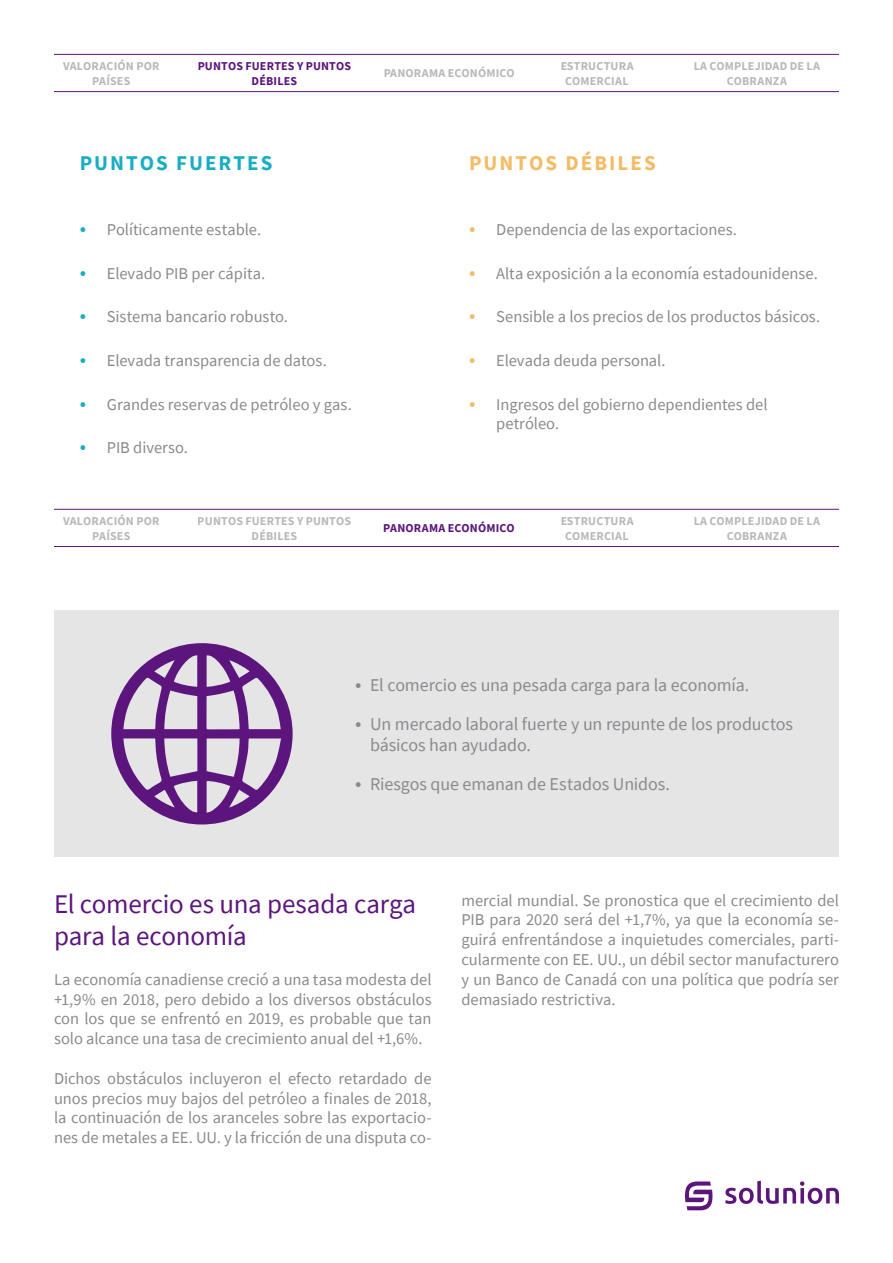
<style>
.page{position:relative;width:893px;height:1263px;background:#fff}
.page>*{position:absolute;margin:0;border:0;box-sizing:border-box;transform-origin:0 0}
.t1{font:27px/32.4px "Source Sans Pro";letter-spacing:-.01em;color:#5c157d}
.t2{font:700 21px "Source Sans Pro";letter-spacing:.095em;color:#17aec4}
.t3{font:700 21px "Source Sans Pro";letter-spacing:.095em;color:#f5bb64}
.t4{font:18px/21.6px "Source Sans Pro";letter-spacing:-.005em;color:#898a8d}
.t5{font:16.5px/19.8px "Source Sans Pro";color:#898a8d;text-align:justify}
.t6{font:700 12px/14.4px "Source Sans Pro";letter-spacing:.015em;color:#898a8d;text-align:center}
.t7{font:700 12px/14.4px "Source Sans Pro";letter-spacing:.015em;color:#5c157d;text-align:center}
.s1{font-size:21px;color:#17aec4}
.s2{font-size:21px;color:#f5bb64}
.s3{font-size:21px}
</style>
<div class="page">
<svg style="left:725px;top:1181px;width:114px;height:23px"></svg>
<svg style="left:685px;top:1181px;width:28px;height:29px"></svg>
<div style="left:54px;top:611px;width:785px;height:246px;background:#e6e5e6"></div>
<svg style="left:111px;top:643px;width:182px;height:182px"></svg>
<hr style="left:54px;top:509px;width:785px;height:1px;background:#5c157d">
<hr style="left:54px;top:546px;width:785px;height:1px;background:#5c157d">
<hr style="left:54px;top:54px;width:785px;height:1px;background:#5c157d">
<hr style="left:54px;top:91px;width:785px;height:1px;background:#5c157d">
<p class="t6" style="left:63px;top:59px;width:98px">VALORACIÓN POR<br>PAÍSES</p>
<p class="t6" style="left:383px;top:66px;width:133px">PANORAMA ECONÓMICO</p>
<p class="t7" style="left:198px;top:59px;width:155px">PUNTOS FUERTES Y PUNTOS<br>DÉBILES</p>
<p class="t6" style="left:560px;top:59px;width:75px">ESTRUCTURA<br>COMERCIAL</p>
<p class="t6" style="left:693px;top:59px;width:128px">LA COMPLEJIDAD DE LA<br>COBRANZA</p>
<p class="t2" style="left:80px;top:151px;width:194px">PUNTOS FUERTES</p>
<p class="t3" style="left:469px;top:151px;width:188px">PUNTOS DÉBILES</p>
<p class="t5" style="left:80px;top:220px;width:183px"><span class="s1">•</span> Políticamente estable.</p>
<p class="t5" style="left:80px;top:264px;width:187px"><span class="s1">•</span> Elevado PIB per cápita.</p>
<p class="t5" style="left:80px;top:307px;width:210px"><span class="s1">•</span> Sistema bancario robusto.</p>
<p class="t5" style="left:80px;top:351px;width:248px"><span class="s1">•</span> Elevada transparencia de datos.</p>
<p class="t5" style="left:80px;top:394px;width:273px"><span class="s1">•</span> Grandes reservas de petróleo y gas.</p>
<p class="t5" style="left:80px;top:438px;width:110px"><span class="s1">•</span> PIB diverso.</p>
<p class="t5" style="left:469px;top:220px;width:269px"><span class="s2">•</span> Dependencia de las exportaciones.</p>
<p class="t5" style="left:469px;top:264px;width:350px"><span class="s2">•</span> Alta exposición a la economía estadounidense.</p>
<p class="t5" style="left:469px;top:307px;width:352px"><span class="s2">•</span> Sensible a los precios de los productos básicos.</p>
<p class="t5" style="left:469px;top:351px;width:198px"><span class="s2">•</span> Elevada deuda personal.</p>
<p class="t5" style="left:496px;top:394px;width:273px;text-indent:-27px"><span class="s2">•</span> Ingresos del gobierno dependientes del petróleo.</p>
<p class="t6" style="left:63px;top:514px;width:98px">VALORACIÓN POR<br>PAÍSES</p>
<p class="t7" style="left:383px;top:521px;width:133px">PANORAMA ECONÓMICO</p>
<p class="t6" style="left:198px;top:514px;width:155px">PUNTOS FUERTES Y PUNTOS<br>DÉBILES</p>
<p class="t6" style="left:560px;top:514px;width:75px">ESTRUCTURA<br>COMERCIAL</p>
<p class="t6" style="left:693px;top:514px;width:128px">LA COMPLEJIDAD DE LA<br>COBRANZA</p>
<p class="t4" style="left:355px;top:674px;width:396px"><span class="s3">•</span> El comercio es una pesada carga para la economía.</p>
<p class="t4" style="left:370px;top:713px;width:424px;text-indent:-15px"><span class="s3">•</span> Un mercado laboral fuerte y un repunte de los productos básicos han ayudado.</p>
<p class="t4" style="left:355px;top:773px;width:316px"><span class="s3">•</span> Riesgos que emanan de Estados Unidos.</p>
<h1 class="t1" style="left:54px;top:888px;width:364px">El comercio es una pesada carga para la economía</h1>
<p class="t5" style="left:54px;top:969px;width:379px">La economía canadiense creció a una tasa modesta del +1,9% en 2018, pero debido a los diversos obstáculos con los que se enfrentó en 2019, es probable que tan solo alcance una tasa de crecimiento anual del +1,6%.</p>
<p class="t5" style="left:54px;top:1068px;width:379px">Dichos obstáculos incluyeron el efecto retardado de unos precios muy bajos del petróleo a finales de 2018, la continuación de los aranceles sobre las exportacio&shy;nes de metales a EE. UU. y la fricción de una disputa co-</p>
<p class="t5" style="left:461px;top:890px;width:379px">mercial mundial. Se pronostica que el crecimiento del PIB para 2020 será del +1,7%, ya que la economía se&shy;guirá enfrentándose a inquietudes comerciales, parti&shy;cularmente con EE. UU., un débil sector manufacturero y un Banco de Canadá con una política que podría ser demasiado restrictiva.</p>
</div>
